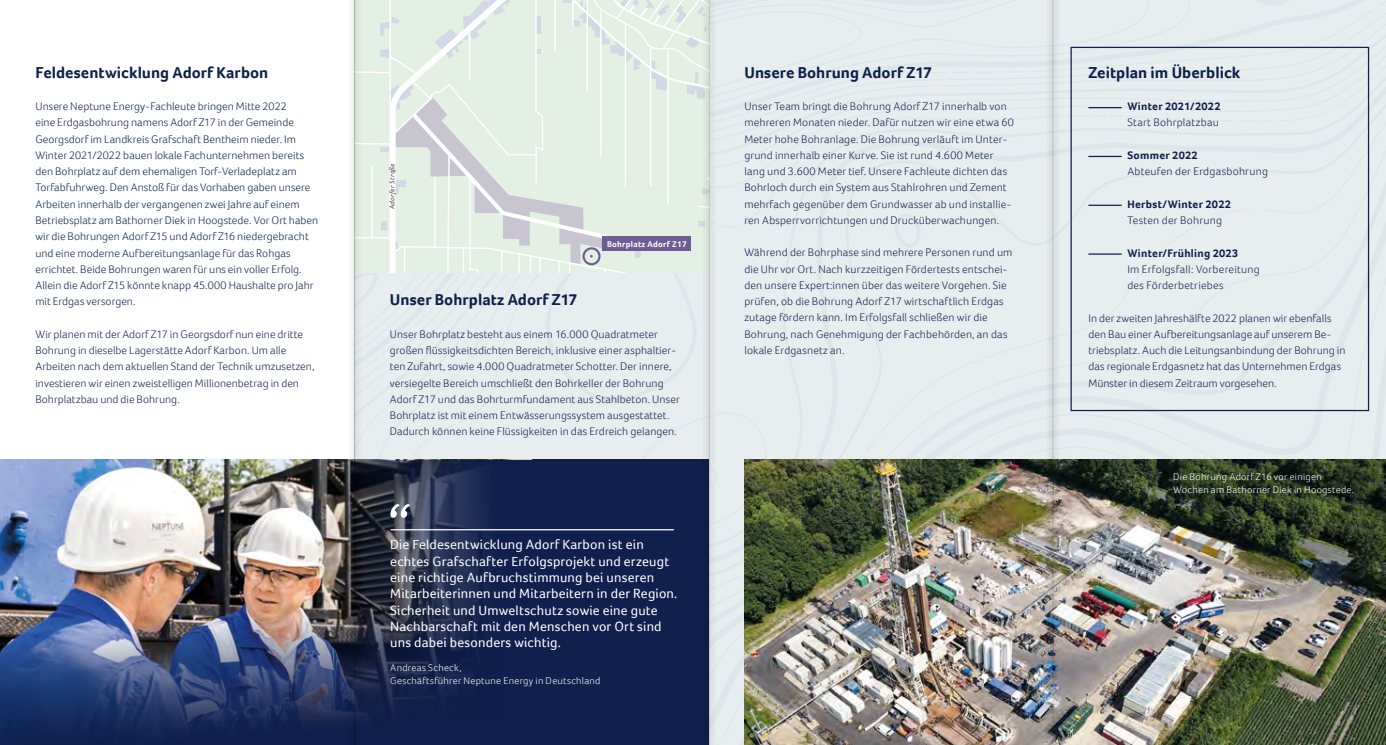
<style>
.page{position:relative;width:1386px;height:745px;background:#fff}
.page>*{position:absolute;margin:0;border:0;box-sizing:border-box;transform-origin:0 0}
.t1{font:700 16.25px "Foco";letter-spacing:.005em;color:#0e204b}
.t2{font:13.75px/16.2px "Foco";letter-spacing:.015em;color:#fff}
.t3{font:300 11.25px/16.2px "Foco";letter-spacing:.01em;color:#0e204b}
.t4{font:700 11.25px "Foco";letter-spacing:.025em;color:#0e204b}
.t5{font:300 11.25px "Foco";letter-spacing:.03em;color:#0e204b}
.t6{font:300 10px/12.2px "Foco";letter-spacing:.025em;color:#fff}
.t7{font:700 8.5px "Foco";letter-spacing:.03em;color:#fff}
.t8{font:italic 7.12px "Foco";letter-spacing:.03em;color:#4a4a49}
</style>
<div class="page">
<img style="left:0;top:459px;width:340px;height:151px">
<img style="left:0;top:610px;width:340px;height:134px">
<svg style="left:340px;top:459px;width:6px;height:285px"></svg>
<img style="left:362px;top:0;width:1023px;height:744px">
<hr style="left:390px;top:528px;width:284px;height:2px;background:#fff">
<div style="left:1166px;top:464px;width:194px;height:37px;background:#000;opacity:.75"></div>
<img style="left:1044px;top:0;width:16px;height:744px">
<svg style="left:701px;top:0;width:16px;height:744px"></svg>
<svg style="left:346px;top:0;width:16px;height:744px"></svg>
<h1 class="t1" style="left:35px;top:61px;width:234px">Feldesentwicklung Adorf Karbon</h1>
<p class="t3" style="left:35px;top:98px;width:284px">Unsere Neptune Energy-Fachleute bringen Mitte 2022<br>eine Erdgasbohrung namens Adorf Z17 in der Gemeinde Georgsdorf im Landkreis Grafschaft Bentheim nieder. Im Winter 2021/2022 bauen lokale Fachunternehmen bereits den Bohrplatz auf dem ehemaligen Torf-Verladeplatz am Torfabfuhrweg. Den Anstoß für das Vorhaben gaben unsere Arbeiten innerhalb der vergangenen zwei Jahre auf einem Betriebsplatz am Bathorner Diek in Hoogstede. Vor Ort haben wir die Bohrungen Adorf Z15 und Adorf Z16 niedergebracht und eine moderne Aufbereitungsanlage für das Rohgas errichtet. Beide Bohrungen waren für uns ein voller Erfolg.<br>Allein die Adorf Z15 könnte knapp 45.000 Haushalte pro Jahr mit Erdgas versorgen.</p>
<p class="t3" style="left:35px;top:325px;width:280px">Wir planen mit der Adorf Z17 in Georgsdorf nun eine dritte Bohrung in dieselbe Lagerstätte Adorf Karbon. Um alle Arbeiten nach dem aktuellen Stand der Technik umzusetzen, investieren wir einen zweistelligen Millionenbetrag in den Bohrplatzbau und die Bohrung.</p>
<p class="t3" style="left:390px;top:325px;width:291px">Unser Bohrplatz besteht aus einem 16.000 Quadratmeter großen flüssigkeitsdichten Bereich, inklusive einer asphaltier&shy;ten Zufahrt, sowie 4.000 Quadratmeter Schotter. Der innere, versiegelte Bereich umschließt den Bohrkeller der Bohrung Adorf Z17 und das Bohrturmfundament aus Stahlbeton. Unser Bohrplatz ist mit einem Entwässerungssystem ausgestattet.<br>Dadurch können keine Flüssigkeiten in das Erdreich gelangen.</p>
<p class="t8" style="left:388px;top:209px;width:47px;rotate:-90deg">Adorfer Straße</p>
<p class="t7" style="left:607px;top:238px;width:81px">Bohrplatz Adorf Z17</p>
<h1 class="t1" style="left:390px;top:289px;width:189px">Unser Bohrplatz Adorf Z17</h1>
<p class="t2" style="left:390px;top:536px;width:289px">Die Feldesentwicklung Adorf Karbon ist ein echtes Grafschafter Erfolgsprojekt und erzeugt eine richtige Aufbruchstimmung bei unseren Mitarbeiterinnen und Mitarbeitern in der Region.<br>Sicherheit und Umweltschutz sowie eine gute Nachbarschaft mit den Menschen vor Ort sind uns dabei besonders wichtig.</p>
<p class="t6" style="left:390px;top:661px;width:212px">Andreas Scheck,<br>Geschäftsführer Neptune Energy in Deutschland</p>
<h1 class="t1" style="left:744px;top:61px;width:189px">Unsere Bohrung Adorf Z17</h1>
<p class="t3" style="left:744px;top:98px;width:271px">Unser Team bringt die Bohrung Adorf Z17 innerhalb von mehreren Monaten nieder. Dafür nutzen wir eine etwa 60<br>Meter hohe Bohranlage. Die Bohrung verläuft im Unter&shy;grund innerhalb einer Kurve. Sie ist rund 4.600 Meter lang und 3.600 Meter tief. Unsere Fachleute dichten das Bohrloch durch ein System aus Stahlrohren und Zement mehrfach gegenüber dem Grundwasser ab und installie&shy;ren Absperrvorrichtungen und Drucküberwachungen.</p>
<p class="t3" style="left:744px;top:244px;width:270px">Während der Bohrphase sind mehrere Personen rund um die Uhr vor Ort. Nach kurzzeitigen Fördertests entschei&shy;den unsere Expert:innen über das weitere Vorgehen. Sie prüfen, ob die Bohrung Adorf Z17 wirtschaftlich Erdgas zutage fördern kann. Im Erfolgsfall schließen wir die Bohrung, nach Genehmigung der Fachbehörden, an das lokale Erdgasnetz an.</p>
<h1 class="t1" style="left:1088px;top:61px;width:153px">Zeitplan im Überblick</h1>
<p class="t4" style="left:1127px;top:99px;width:95px">Winter 2021/2022</p>
<p class="t5" style="left:1127px;top:115px;width:93px">Start Bohrplatzbau</p>
<p class="t4" style="left:1127px;top:148px;width:72px">Sommer 2022</p>
<p class="t3" style="left:1127px;top:163px;width:142px">Abteufen der Erdgasbohrung</p>
<p class="t4" style="left:1127px;top:196px;width:105px">Herbst/Winter 2022</p>
<p class="t3" style="left:1127px;top:212px;width:96px">Testen der Bohrung</p>
<p class="t4" style="left:1127px;top:245px;width:112px">Winter/Frühling 2023</p>
<p class="t3" style="left:1127px;top:260px;width:134px">Im Erfolgsfall: Vorbereitung des Förderbetriebes</p>
<p class="t3" style="left:1088px;top:309px;width:259px">In der zweiten Jahreshälfte 2022 planen wir ebenfalls den Bau einer Aufbereitungsanlage auf unserem Be&shy;triebsplatz. Auch die Leitungsanbindung der Bohrung in das regionale Erdgasnetz hat das Unternehmen Erdgas Münster in diesem Zeitraum vorgesehen.</p>
<p class="t6" style="left:1173px;top:470px;width:182px">Die Bohrung Adorf Z16 vor einigen<br>Wochen am Bathorner Diek in Hoogstede.</p>
</div>
